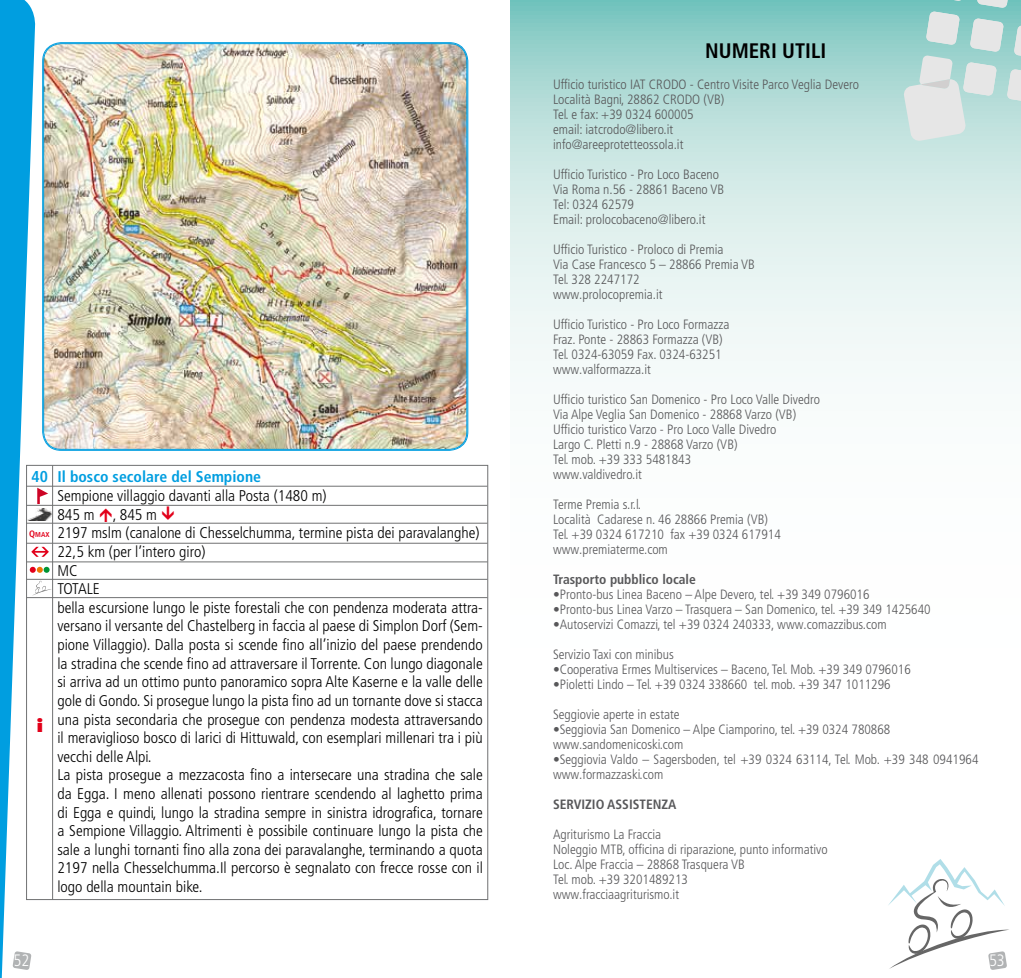
<style>
.page{position:relative;width:1021px;height:978px;background:#fff}
.page>*{position:absolute;margin:0;border:0;box-sizing:border-box;transform-origin:0 0}
.t1{font:700 condensed 21px "Frutiger LT Pro";color:#000}
.t2{font:800 19.5px "Futura EF";color:#e2001a}
.t3{font:300 condensed 16.5px "Frutiger LT Pro";color:#fff}
.t4{font:700 condensed 15.75px "Frutiger LT Pro";color:#009ee0}
.t5{font:300 condensed 15.45px/18.6px "Frutiger LT Pro";color:#000}
.t6{font:700 condensed 15.45px "Frutiger LT Pro";color:#009ee0}
.t7{font:300 condensed 13.5px/15px "Frutiger LT Pro";color:#58585a}
.t8{font:700 condensed 13.5px "Frutiger LT Pro";color:#58585a}
.t9{font:700 condensed 7.05px "Frutiger LT Pro";color:#e2001a}
.s1{font-size:9.3px}
</style>
<div class="page">
<svg style="left:511px;top:0;width:509px;height:373px"></svg>
<svg style="left:903px;top:0;width:117px;height:141px;background:#bcdbd8"></svg>
<img style="left:52px;top:43px;width:415px;height:407px">
<svg style="left:888px;top:859px;width:121px;height:111px"></svg>
<svg style="left:0;top:0;width:52px;height:978px"></svg>
<hr style="left:52px;top:465px;width:1px;height:435px;background:#707172">
<hr style="left:26px;top:486px;width:461px;height:1px;background:#707172">
<hr style="left:26px;top:505px;width:461px;height:1px;background:#707172">
<hr style="left:26px;top:523px;width:461px;height:1px;background:#707172">
<hr style="left:26px;top:543px;width:461px;height:1px;background:#707172">
<hr style="left:26px;top:562px;width:461px;height:1px;background:#707172">
<hr style="left:26px;top:579px;width:461px;height:1px;background:#707172">
<hr style="left:26px;top:597px;width:461px;height:1px;background:#707172">
<p class="t4" style="left:31px;top:467px;width:18px">40</p>
<p class="t9" style="left:29px;top:530px;width:22px"><span class="s1">Q</span>MAX</p>
<h2 class="t2" style="left:37px;top:714px;width:8px">i</h2>
<p class="t6" style="left:57px;top:468px;width:205px">Il bosco secolare del Sempione</p>
<p class="t5" style="left:57px;top:486px;width:427px">Sempione villaggio davanti alla Posta (1480 m)<br>845 m , 845 m<br>2197 mslm (canalone di Chesselchumma, termine pista dei paravalanghe)<br>22,5 km (per l’intero giro)<br>MC<br>TOTALE<br>bella escursione lungo le piste forestali che con pendenza moderata attra&shy;versano il versante del Chastelberg in faccia al paese di Simplon Dorf (Sem&shy;pione Villaggio). Dalla posta si scende fino all’inizio del paese prendendo la stradina che scende fino ad attraversare il Torrente. Con lungo diagonale si arriva ad un ottimo punto panoramico sopra Alte Kaserne e la valle delle gole di Gondo. Si prosegue lungo la pista fino ad un tornante dove si stacca una pista secondaria che prosegue con pendenza modesta attraversando il meraviglioso bosco di larici di Hittuwald, con esemplari millenari tra i più vecchi delle Alpi.<br>La pista prosegue a mezzacosta fino a intersecare una stradina che sale da Egga. I meno allenati possono rientrare scendendo al laghetto prima di Egga e quindi, lungo la stradina sempre in sinistra idrografica, tornare a Sempione Villaggio. Altrimenti è possibile continuare lungo la pista che sale a lunghi tornanti fino alla zona dei paravalanghe, terminando a quota 2197 nella Chesselchumma.Il percorso è segnalato con frecce rosse con il logo della mountain bike.</p>
<h1 class="t1" style="left:705px;top:39px;width:122px">NUMERI UTILI</h1>
<p class="t7" style="left:553px;top:77px;width:307px">Ufficio turistico IAT CRODO - Centro Visite Parco Veglia Devero Località Bagni, 28862 CRODO (VB)<br>Tel. e fax: +39 0324 600005<br>email: iatcrodo@libero.it<br>info@areeprotetteossola.it</p>
<p class="t7" style="left:553px;top:167px;width:173px">Ufficio Turistico - Pro Loco Baceno<br>Via Roma n.56 - 28861 Baceno VB<br>Tel: 0324 62579<br>Email: prolocobaceno@libero.it</p>
<p class="t7" style="left:553px;top:242px;width:203px">Ufficio Turistico - Proloco di Premia<br>Via Case Francesco 5 – 28866 Premia VB<br>Tel. 328 2247172<br>www.prolocopremia.it</p>
<p class="t7" style="left:553px;top:317px;width:178px">Ufficio Turistico - Pro Loco Formazza<br>Fraz. Ponte - 28863 Formazza (VB)<br>Tel. 0324-63059 Fax. 0324-63251 www.valformazza.it</p>
<p class="t7" style="left:553px;top:392px;width:268px">Ufficio turistico San Domenico - Pro Loco Valle Divedro Via Alpe Veglia San Domenico - 28868 Varzo (VB)<br>Ufficio turistico Varzo - Pro Loco Valle Divedro<br>Largo C. Pletti n.9 - 28868 Varzo (VB)<br>Tel. mob. +39 333 5481843<br>www.valdivedro.it</p>
<p class="t7" style="left:553px;top:497px;width:229px">Terme Premia s.r.l.<br>Località Cadarese n. 46 28866 Premia (VB)<br>Tel. +39 0324 617210 fax +39 0324 617914 www.premiaterme.com</p>
<p class="t8" style="left:553px;top:572px;width:144px">Trasporto pubblico locale</p>
<p class="t7" style="left:553px;top:587px;width:318px">•Pronto-bus Linea Baceno – Alpe Devero, tel. +39 349 0796016</p>
<p class="t7" style="left:553px;top:602px;width:379px">•Pronto-bus Linea Varzo – Trasquera – San Domenico, tel. +39 349 1425640</p>
<p class="t7" style="left:553px;top:617px;width:335px">•Autoservizi Comazzi, tel +39 0324 240333, www.comazzibus.com</p>
<p class="t7" style="left:553px;top:647px;width:122px">Servizio Taxi con minibus</p>
<p class="t7" style="left:553px;top:662px;width:359px">•Cooperativa Ermes Multiservices – Baceno, Tel. Mob. +39 349 0796016</p>
<p class="t7" style="left:553px;top:677px;width:339px">•Pioletti Lindo – Tel. +39 0324 338660 tel. mob. +39 347 1011296</p>
<p class="t7" style="left:553px;top:707px;width:128px">Seggiovie aperte in estate</p>
<p class="t7" style="left:553px;top:722px;width:339px">•Seggiovia San Domenico – Alpe Ciamporino, tel. +39 0324 780868 www.sandomenicoski.com</p>
<p class="t7" style="left:553px;top:752px;width:427px">•Seggiovia Valdo – Sagersboden, tel +39 0324 63114, Tel. Mob. +39 348 0941964 www.formazzaski.com</p>
<p class="t8" style="left:553px;top:797px;width:125px">SERVIZIO ASSISTENZA</p>
<p class="t7" style="left:553px;top:827px;width:276px">Agriturismo La Fraccia<br>Noleggio MTB, officina di riparazione, punto informativo Loc. Alpe Fraccia – 28868 Trasquera VB<br>Tel. mob. +39 3201489213<br>www.fracciaagriturismo.it</p>
<p class="t3" style="left:14px;top:951px;width:17px">52</p>
<p class="t3" style="left:989px;top:951px;width:17px">53</p>
</div>
